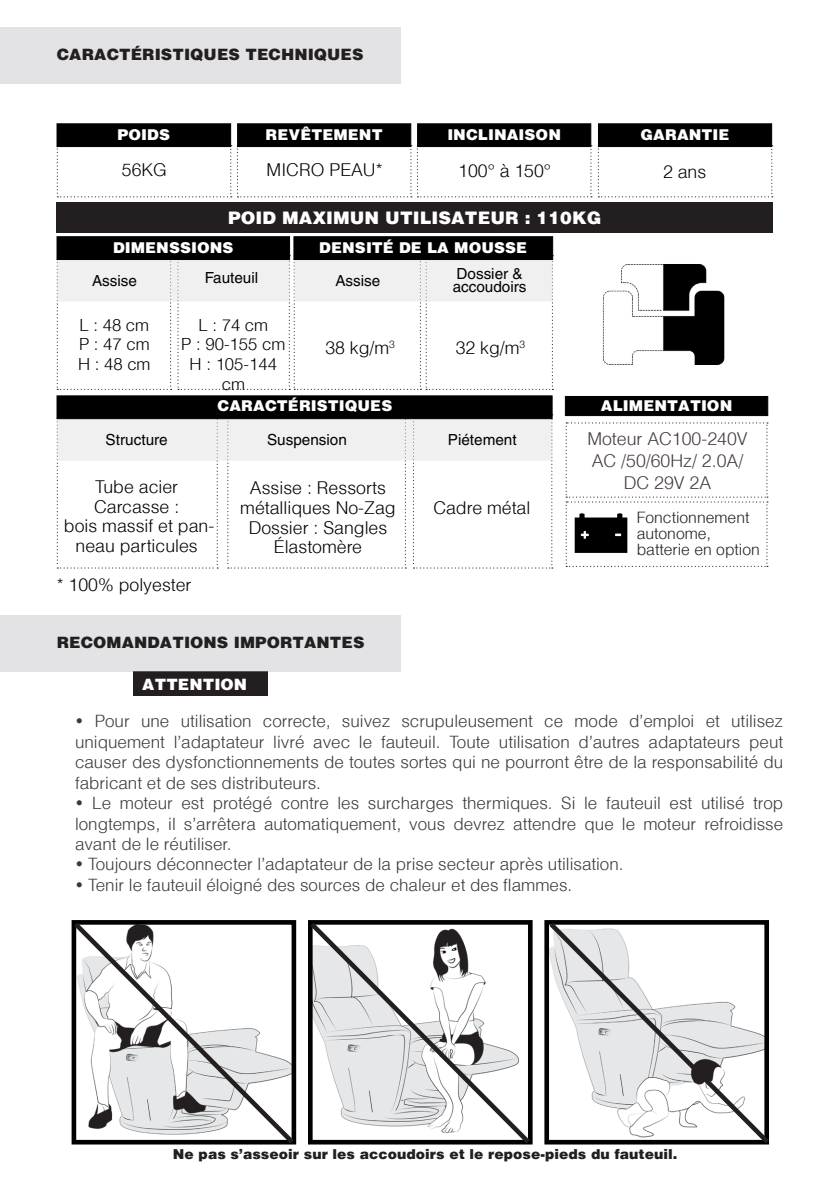
<style>
.page{position:relative;width:840px;height:1191px;background:#fff}
.page>*{position:absolute;margin:0;border:0;box-sizing:border-box;transform-origin:0 0}
.t1{font:300 17.6px/19.6px "Helvetica";color:#000;text-align:center}
.t2{font:300 17.6px/21.6px "Helvetica";color:#42373c;text-align:center}
.t3{font:900 17.6px "Helvetica";color:#fff}
.t4{font:300 17px/20.4px "Helvetica";color:#3b3a3b;text-align:justify}
.t5{font:300 16.6px/19.6px "Helvetica";color:#000;text-align:justify}
.t6{font:900 16px "Helvetica";color:#231f20}
.t7{font:900 16px "Helvetica";color:#fff}
.t8{font:300 15.8px/15.8px "Helvetica";color:#231f20}
.t9{font:900 15.2px "Helvetica";color:#fff}
.t10{font:15.2px/13px "Helvetica";color:#000}
.t11{font:900 14px "Helvetica";color:#231f20}
</style>
<div class="page">
<div style="left:132px;top:671px;width:135px;height:25px;background:#231f20"></div>
<div style="left:0;top:615px;width:400px;height:56px;background:#e3e3e5"></div>
<div style="left:0;top:27px;width:400px;height:57px;background:#e3e3e5"></div>
<svg style="left:308px;top:920px;width:225px;height:225px"></svg>
<svg style="left:544px;top:920px;width:225px;height:225px"></svg>
<svg style="left:71px;top:920px;width:226px;height:225px"></svg>
<div style="left:57px;top:202px;width:715px;height:30px;background:#231f20"></div>
<svg style="left:57px;top:145px;width:534px;height:52px"></svg>
<svg style="left:597px;top:145px;width:175px;height:52px"></svg>
<div style="left:57px;top:124px;width:174px;height:23px;background:#000"></div>
<div style="left:237px;top:124px;width:174px;height:23px;background:#000"></div>
<div style="left:417px;top:124px;width:173px;height:23px;background:#000"></div>
<div style="left:598px;top:124px;width:173px;height:23px;background:#000"></div>
<svg style="left:57px;top:301px;width:114px;height:89px"></svg>
<svg style="left:57px;top:461px;width:161px;height:107px"></svg>
<svg style="left:227px;top:461px;width:179px;height:107px"></svg>
<svg style="left:413px;top:461px;width:139px;height:107px"></svg>
<svg style="left:177px;top:255px;width:376px;height:135px"></svg>
<svg style="left:565px;top:422px;width:202px;height:145px"></svg>
<div style="left:57px;top:258px;width:233px;height:43px;background:#f0f0f1"></div>
<div style="left:293px;top:258px;width:259px;height:43px;background:#f0f0f1"></div>
<div style="left:57px;top:417px;width:495px;height:44px;background:#f0f0f1;border:2px solid #e1e2e4"></div>
<div style="left:564px;top:396px;width:203px;height:20px;background:#000"></div>
<div style="left:57px;top:236px;width:233px;height:24px;background:#000;border:1px solid #000"></div>
<div style="left:293px;top:236px;width:259px;height:24px;background:#000;border:1px solid #000"></div>
<div style="left:57px;top:395px;width:495px;height:24px;background:#000;border:1px solid #000"></div>
<img style="left:603px;top:264px;width:122px;height:101px">
<img style="left:569px;top:509px;width:63px;height:48px">
<p class="t6" style="left:57px;top:45px;width:308px">CARACTÉRISTIQUES TECHNIQUES</p>
<p class="t9" style="left:117px;top:126px;width:54px">POIDS</p>
<p class="t9" style="left:265px;top:126px;width:118px">REVÊTEMENT</p>
<p class="t9" style="left:447px;top:126px;width:115px">INCLINAISON</p>
<p class="t9" style="left:640px;top:126px;width:91px">GARANTIE</p>
<p class="t1" style="left:122px;top:160px;width:47px">56KG</p>
<p class="t1" style="left:266px;top:160px;width:117px">MICRO PEAU*</p>
<p class="t1" style="left:458px;top:160px;width:94px">100° à 150°</p>
<p class="t1" style="left:662px;top:161px;width:45px">2 ans</p>
<p class="t3" style="left:228px;top:207px;width:375px">POID MAXIMUN UTILISATEUR : 110KG</p>
<p class="t9" style="left:113px;top:239px;width:122px">DIMENSSIONS</p>
<p class="t9" style="left:319px;top:239px;width:209px">DENSITÉ DE LA MOUSSE</p>
<p class="t10" style="left:204px;top:272px;width:55px">Fauteuil</p>
<p class="t10" style="left:452px;top:267px;width:75px">Dossier &amp; accoudoirs</p>
<p class="t10" style="left:92px;top:274px;width:46px">Assise</p>
<p class="t10" style="left:335px;top:274px;width:46px">Assise</p>
<p class="t5" style="left:78px;top:314px;width:74px">L : 48 cm P : 47 cm H : 48 cm</p>
<p class="t5" style="left:181px;top:314px;width:105px;text-align:center">L : 74 cm<br>P : 90-155 cm<br>H : 105-144 cm</p>
<p class="t1" style="left:325px;top:337px;width:71px">38 kg/m<sup>3</sup></p>
<p class="t1" style="left:455px;top:337px;width:71px">32 kg/m<sup>3</sup></p>
<p class="t10" style="left:105px;top:433px;width:64px">Structure</p>
<p class="t9" style="left:217px;top:397px;width:176px">CARACTÉRISTIQUES</p>
<p class="t10" style="left:267px;top:433px;width:81px">Suspension</p>
<p class="t10" style="left:447px;top:433px;width:70px">Piétement</p>
<p class="t1" style="left:64px;top:476px;width:152px">Tube acier<br>Carcasse :<br>bois massif et pan&shy;neau particules</p>
<p class="t1" style="left:57px;top:575px;width:136px">* 100% polyester</p>
<p class="t1" style="left:240px;top:478px;width:157px">Assise : Ressorts métalliques No-Zag<br>Dossier : Sangles<br>Élastomère</p>
<p class="t1" style="left:433px;top:497px;width:98px">Cadre métal</p>
<p class="t9" style="left:600px;top:397px;width:133px">ALIMENTATION</p>
<p class="t2" style="left:587px;top:428px;width:162px">Moteur AC100-240V<br>AC /50/60Hz/ 2.0A/<br>DC 29V 2A</p>
<p class="t8" style="left:636px;top:509px;width:125px">Fonctionnement autonome, batterie en option</p>
<p class="t6" style="left:57px;top:632px;width:309px">RECOMANDATIONS IMPORTANTES</p>
<p class="t7" style="left:142px;top:674px;width:106px">ATTENTION</p>
<p class="t4" style="left:75px;top:711px;width:709px">• Pour une utilisation correcte, suivez scrupuleusement ce mode d’emploi et utilisez uniquement l’adaptateur livré avec le fauteuil. Toute utilisation d’autres adaptateurs peut causer des dysfonctionnements de toutes sortes qui ne pourront être de la responsabilité du fabricant et de ses distributeurs.</p>
<p class="t4" style="left:75px;top:792px;width:709px">• Le moteur est protégé contre les surcharges thermiques. Si le fauteuil est utilisé trop longtemps, il s’arrêtera automatiquement, vous devrez attendre que le moteur refroidisse avant de le réutiliser.</p>
<p class="t4" style="left:75px;top:853px;width:549px">• Toujours déconnecter l’adaptateur de la prise secteur après utilisation.</p>
<p class="t4" style="left:75px;top:874px;width:498px">• Tenir le fauteuil éloigné des sources de chaleur et des flammes.</p>
<p class="t11" style="left:173px;top:1145px;width:505px">Ne pas s’asseoir sur les accoudoirs et le repose-pieds du fauteuil.</p>
</div>
